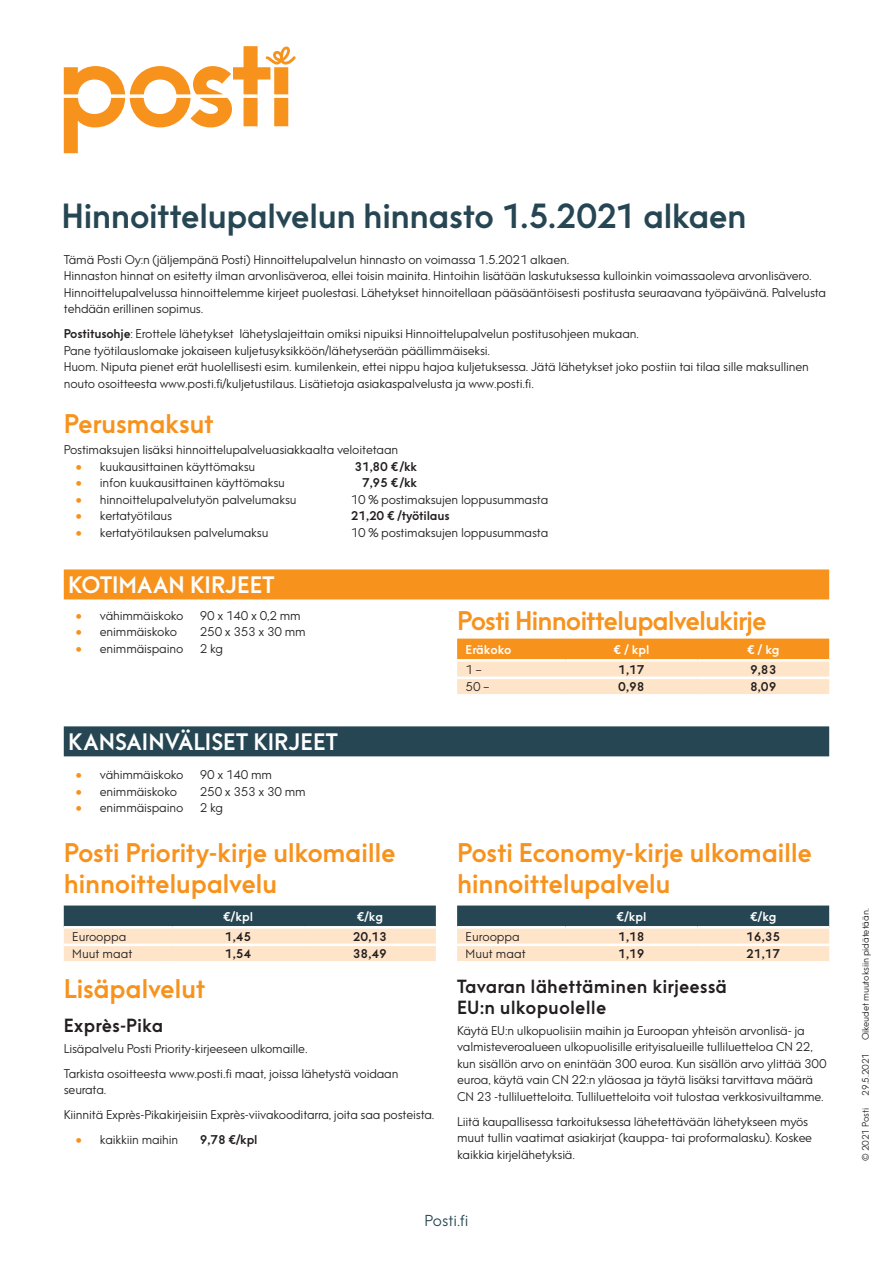
<style>
.page{position:relative;width:893px;height:1263px;background:#fff}
.page>*{position:absolute;margin:0;border:0;box-sizing:border-box;transform-origin:0 0}
.t1{font:500 33px "Posti Sans";letter-spacing:-.025em;color:#264653}
.t2{font:500 25.5px/30.6px "Posti Sans";letter-spacing:-.02em;color:#f7931d}
.t3{font:500 25.5px "Posti Sans";letter-spacing:-.045em;color:#f7931d}
.t4{font:500 22.5px "Posti Sans";color:#fff}
.t5{font:500 18px/21px "Posti Sans";letter-spacing:.005em;color:#231f20}
.t6{font:15px "Posti Sans";letter-spacing:-.005em;color:#264653}
.t7{font:12px/16.5px "Posti Sans";letter-spacing:-.015em;color:#231f20}
.t8{font:500 12px "Posti Sans";letter-spacing:-.015em;color:#231f20}
.t9{font:500 12px "Posti Sans";color:#fff}
.t10{font:9px "Posti Sans";letter-spacing:-.015em;color:#231f20}
.s1{font-weight:500}
.s2{font-size:31.5px;color:#f7931d}
</style>
<div class="page">
<svg style="left:64px;top:46px;width:232px;height:107px"></svg>
<svg style="left:457px;top:638px;width:372px;height:56px;background:#fbc384"></svg>
<hr style="left:457px;top:676px;width:109px;height:3px;background:#fff">
<hr style="left:566px;top:676px;width:131px;height:3px;background:#fff">
<hr style="left:697px;top:676px;width:132px;height:3px;background:#fff">
<hr style="left:566px;top:659px;width:131px;height:3px;background:#fff">
<hr style="left:697px;top:659px;width:132px;height:3px;background:#fff">
<hr style="left:457px;top:659px;width:109px;height:3px;background:#fff">
<div style="left:64px;top:569px;width:765px;height:30px;background:#f7931d"></div>
<div style="left:64px;top:726px;width:765px;height:30px;background:#264653"></div>
<svg style="left:64px;top:905px;width:372px;height:56px;background:#a7a59b"></svg>
<hr style="left:64px;top:943px;width:108px;height:3px;background:#fff">
<hr style="left:172px;top:943px;width:132px;height:3px;background:#fff">
<hr style="left:304px;top:943px;width:132px;height:3px;background:#fff">
<hr style="left:64px;top:926px;width:108px;height:2px;background:#fff">
<hr style="left:172px;top:926px;width:132px;height:2px;background:#fff">
<hr style="left:304px;top:926px;width:132px;height:2px;background:#fff">
<svg style="left:457px;top:905px;width:372px;height:56px;background:#a7a59b"></svg>
<hr style="left:457px;top:943px;width:109px;height:3px;background:#fff">
<hr style="left:566px;top:943px;width:131px;height:3px;background:#fff">
<hr style="left:697px;top:943px;width:132px;height:3px;background:#fff">
<hr style="left:457px;top:926px;width:109px;height:2px;background:#fff">
<hr style="left:566px;top:926px;width:131px;height:2px;background:#fff">
<hr style="left:697px;top:926px;width:132px;height:2px;background:#fff">
<h1 class="t1" style="left:61px;top:195px;width:687px">Hinnoittelupalvelun hinnasto 1.5.2021 alkaen</h1>
<p class="t7" style="left:64px;top:251px;width:764px">Tämä Posti Oy:n (jäljempänä Posti) Hinnoittelupalvelun hinnasto on voimassa 1.5.2021 alkaen.<br>Hinnaston hinnat on esitetty ilman arvonlisäveroa, ellei toisin mainita. Hintoihin lisätään laskutuksessa kulloinkin voimassaoleva arvonlisävero.<br>Hinnoittelupalvelussa hinnoittelemme kirjeet puolestasi. Lähetykset hinnoitellaan pääsääntöisesti postitusta seuraavana työpäivänä. Palvelusta tehdään erillinen sopimus.</p>
<p class="t7" style="left:64px;top:326px;width:747px"><span class="s1">Postitusohje</span>: Erottele lähetykset lähetyslajeittain omiksi nipuiksi Hinnoittelupalvelun postitusohjeen mukaan.<br>Pane työtilauslomake jokaiseen kuljetusyksikköön/lähetyserään päällimmäiseksi.<br>Huom. Niputa pienet erät huolellisesti esim. kumilenkein, ettei nippu hajoa kuljetuksessa. Jätä lähetykset joko postiin tai tilaa sille maksullinen nouto osoitteesta www.posti.fi/kuljetustilaus. Lisätietoja asiakaspalvelusta ja www.posti.fi.</p>
<h2 class="t2" style="left:64px;top:409px;width:152px">Perusmaksut</h2>
<p class="t7" style="left:64px;top:442px;width:336px">Postimaksujen lisäksi hinnoittelupalveluasiakkaalta veloitetaan</p>
<p class="t7" style="left:74px;top:458px;width:182px"><span class="s2">•</span> kuukausittainen käyttömaksu</p>
<p class="t8" style="left:354px;top:459px;width:64px">31,80 €/kk</p>
<p class="t7" style="left:74px;top:475px;width:212px"><span class="s2">•</span> infon kuukausittainen käyttömaksu</p>
<p class="t8" style="left:362px;top:475px;width:57px">7,95 €/kk</p>
<p class="t7" style="left:74px;top:491px;width:224px"><span class="s2">•</span> hinnoittelupalvelutyön palvelumaksu</p>
<p class="t7" style="left:351px;top:491px;width:199px">10 % postimaksujen loppusummasta</p>
<p class="t7" style="left:74px;top:508px;width:99px"><span class="s2">•</span> kertatyötilaus</p>
<p class="t8" style="left:351px;top:508px;width:100px">21,20 € /työtilaus</p>
<p class="t7" style="left:74px;top:524px;width:196px"><span class="s2">•</span> kertatyötilauksen palvelumaksu</p>
<p class="t7" style="left:351px;top:524px;width:199px">10 % postimaksujen loppusummasta</p>
<h3 class="t4" style="left:68px;top:571px;width:208px">KOTIMAAN KIRJEET</h3>
<p class="t7" style="left:74px;top:607px;width:111px"><span class="s2">•</span> vähimmäiskoko</p>
<p class="t7" style="left:200px;top:607px;width:102px">90 x 140 x 0,2 mm</p>
<p class="t7" style="left:74px;top:624px;width:104px"><span class="s2">•</span> enimmäiskoko</p>
<p class="t7" style="left:200px;top:624px;width:107px">250 x 353 x 30 mm</p>
<p class="t7" style="left:74px;top:640px;width:110px"><span class="s2">•</span> enimmäispaino</p>
<p class="t7" style="left:200px;top:640px;width:25px">2 kg</p>
<h3 class="t4" style="left:68px;top:727px;width:271px">KANSAINVÄLISET KIRJEET</h3>
<p class="t7" style="left:74px;top:767px;width:111px"><span class="s2">•</span> vähimmäiskoko</p>
<p class="t7" style="left:200px;top:767px;width:74px">90 x 140 mm</p>
<p class="t7" style="left:74px;top:783px;width:104px"><span class="s2">•</span> enimmäiskoko</p>
<p class="t7" style="left:200px;top:783px;width:107px">250 x 353 x 30 mm</p>
<p class="t7" style="left:74px;top:800px;width:110px"><span class="s2">•</span> enimmäispaino</p>
<p class="t7" style="left:200px;top:800px;width:25px">2 kg</p>
<h2 class="t2" style="left:64px;top:837px;width:333px">Posti Priority-kirje ulkomaille hinnoittelupalvelu</h2>
<p class="t9" style="left:223px;top:909px;width:31px">€/kpl</p>
<p class="t9" style="left:357px;top:909px;width:28px">€/kg</p>
<p class="t7" style="left:72px;top:928px;width:56px">Eurooppa</p>
<p class="t8" style="left:225px;top:928px;width:28px">1,45</p>
<p class="t8" style="left:353px;top:928px;width:36px">20,13</p>
<p class="t7" style="left:72px;top:945px;width:62px">Muut maat</p>
<p class="t8" style="left:225px;top:946px;width:28px">1,54</p>
<p class="t8" style="left:353px;top:946px;width:36px">38,49</p>
<h2 class="t2" style="left:64px;top:973px;width:143px">Lisäpalvelut</h2>
<h3 class="t5" style="left:64px;top:1015px;width:101px">Exprès-Pika</h3>
<p class="t7" style="left:64px;top:1036px;width:336px;line-height:25px">Lisäpalvelu Posti Priority-kirjeeseen ulkomaille.<br>Tarkista osoitteesta www.posti.fi maat, joissa lähetystä voidaan</p>
<p class="t7" style="left:64px;top:1077px;width:372px;line-height:25px">seurata.<br>Kiinnitä Exprès-Pikakirjeisiin Exprès-viivakooditarra, joita saa posteista.</p>
<p class="t7" style="left:74px;top:1132px;width:105px"><span class="s2">•</span> kaikkiin maihin</p>
<p class="t8" style="left:200px;top:1132px;width:59px">9,78 €/kpl</p>
<h2 class="t3" style="left:457px;top:604px;width:311px">Posti Hinnoittelupalvelukirje</h2>
<p class="t9" style="left:466px;top:642px;width:47px">Eräkoko</p>
<p class="t9" style="left:613px;top:642px;width:37px">€ / kpl</p>
<p class="t9" style="left:747px;top:642px;width:34px">€ / kg</p>
<p class="t7" style="left:466px;top:661px;width:17px">1 –</p>
<p class="t8" style="left:618px;top:662px;width:28px">1,17</p>
<p class="t8" style="left:750px;top:662px;width:28px">9,83</p>
<p class="t7" style="left:466px;top:678px;width:25px">50 –</p>
<p class="t8" style="left:618px;top:679px;width:28px">0,98</p>
<p class="t8" style="left:750px;top:679px;width:28px">8,09</p>
<h2 class="t2" style="left:457px;top:837px;width:356px">Posti Economy-kirje ulkomaille hinnoittelupalvelu</h2>
<p class="t9" style="left:616px;top:909px;width:31px">€/kpl</p>
<p class="t9" style="left:750px;top:909px;width:28px">€/kg</p>
<p class="t7" style="left:466px;top:928px;width:56px">Eurooppa</p>
<p class="t8" style="left:618px;top:928px;width:28px">1,18</p>
<p class="t8" style="left:746px;top:928px;width:36px">16,35</p>
<p class="t7" style="left:466px;top:945px;width:62px">Muut maat</p>
<p class="t8" style="left:618px;top:946px;width:28px">1,19</p>
<p class="t8" style="left:746px;top:946px;width:36px">21,17</p>
<h3 class="t5" style="left:457px;top:976px;width:271px">Tavaran lähettäminen kirjeessä<br>EU:n ulkopuolelle</h3>
<p class="t7" style="left:457px;top:1022px;width:371px">Käytä EU:n ulkopuolisiin maihin ja Euroopan yhteisön arvonlisä- ja valmisteveroalueen ulkopuolisille erityisalueille tulliluetteloa CN 22, kun sisällön arvo on enintään 300 euroa. Kun sisällön arvo ylittää 300 euroa, käytä vain CN 22:n yläosaa ja täytä lisäksi tarvittava määrä CN 23 -tulliluetteloita. Tulliluetteloita voit tulostaa verkkosivuiltamme.</p>
<p class="t7" style="left:457px;top:1113px;width:357px">Liitä kaupallisessa tarkoituksessa lähetettävään lähetykseen myös muut tullin vaatimat asiakirjat (kauppa- tai proformalasku). Koskee kaikkia kirjelähetyksiä.</p>
<p class="t6" style="left:424px;top:1211px;width:45px">Posti.fi</p>
<p class="t10" style="left:860px;top:1040px;width:133px;rotate:-90deg">Oikeudet muutoksiin pidätetään.</p>
<p class="t10" style="left:860px;top:1095px;width:44px;rotate:-90deg">29.5.2021</p>
<p class="t10" style="left:860px;top:1161px;width:54px;rotate:-90deg">© 2021 Posti</p>
</div>
